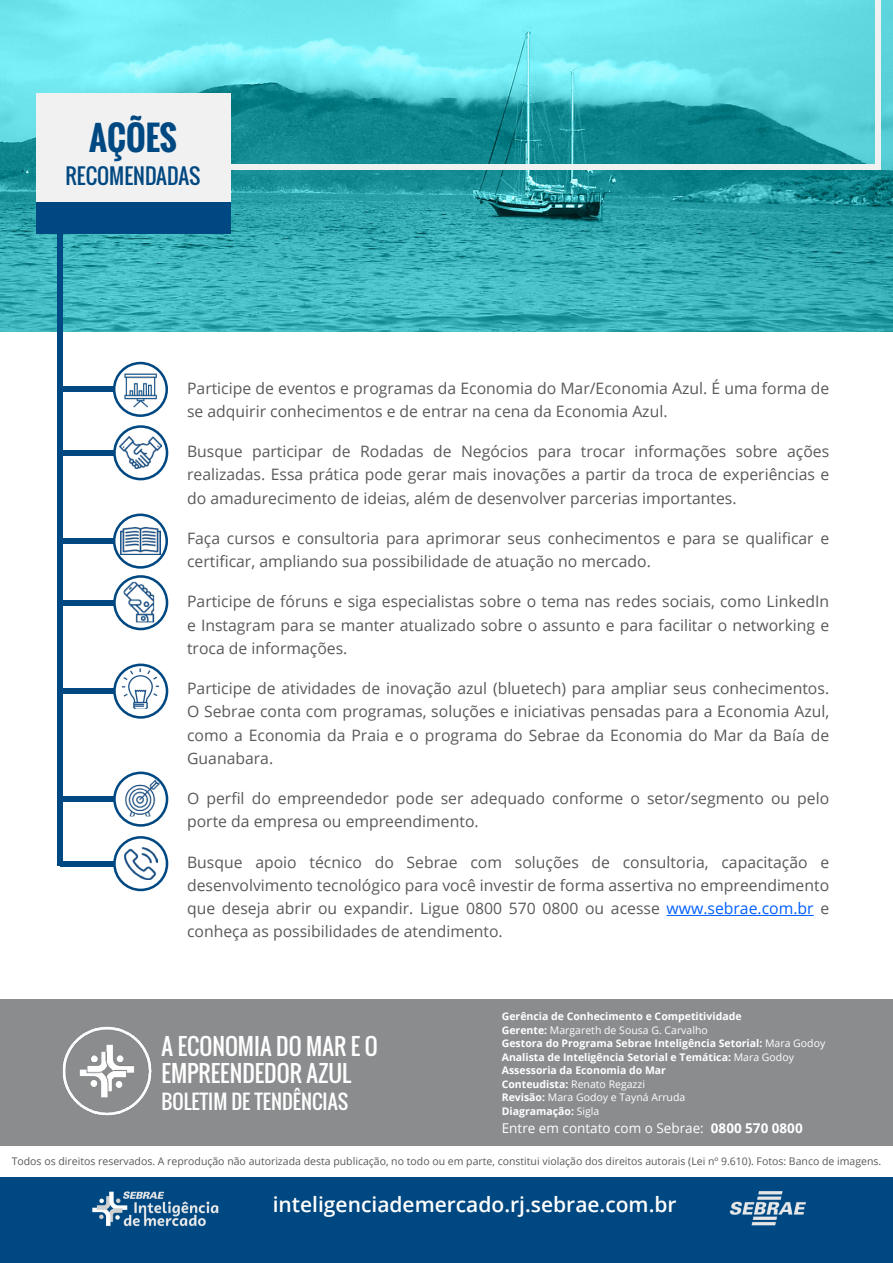
<style>
.page{position:relative;width:893px;height:1263px;background:#fff}
.page>*{position:absolute;margin:0;border:0;box-sizing:border-box;transform-origin:0 0}
.t1{font:700 33px "Oswald";color:#004881}
.t2{font:22.5px/27px "Oswald";color:#fff}
.t3{font:600 21px "Open Sans";color:#fff}
.t4{font:21px "Oswald";color:#004881}
.t5{font:19.5px "Oswald";color:#fff}
.t6{font:15.75px/23.2px "Open Sans";color:#58595b;text-align:justify}
.t7{font:13.5px "Open Sans";color:#fff}
.t8{font:700 10.5px/13.5px "Open Sans";color:#fff}
.t9{font:10.5px "Open Sans";color:#58595b}
.s1{color:#005fff}
.s2{font-weight:400}
.s3{font-weight:700}
</style>
<div class="page">
<img style="left:0;top:0;width:893px;height:332px">
<div style="left:58px;top:132px;width:5px;height:734px;background:#004881"></div>
<div style="left:36px;top:93px;width:194px;height:114px;background:#f1f1f2"></div>
<img style="left:124px;top:370px;width:34px;height:37px">
<div style="left:113px;top:362px;width:55px;height:55px;border:3px solid #004881;border-radius:50%"></div>
<div style="left:0;top:1178px;width:893px;height:85px;background:#004881"></div>
<div style="left:54px;top:164px;width:826px;height:5px;background:#f1f1f2"></div>
<div style="left:60px;top:387px;width:54px;height:5px;background:#004881"></div>
<div style="left:875px;top:0;width:5px;height:169px;background:#f1f1f2"></div>
<div style="left:36px;top:202px;width:194px;height:32px;background:#004881"></div>
<img style="left:92px;top:1191px;width:127px;height:36px">
<img style="left:729px;top:1191px;width:77px;height:35px">
<hr style="left:667px;top:915px;width:147px;height:1px;background:#005fff">
<img style="left:124px;top:847px;width:33px;height:32px">
<div style="left:113px;top:836px;width:55px;height:55px;border:3px solid #004881;border-radius:50%"></div>
<div style="left:60px;top:861px;width:54px;height:5px;background:#004881"></div>
<img style="left:120px;top:528px;width:41px;height:27px">
<div style="left:113px;top:513px;width:55px;height:56px;border:3px solid #004881;border-radius:50%"></div>
<div style="left:60px;top:538px;width:54px;height:6px;background:#004881"></div>
<img style="left:122px;top:668px;width:37px;height:41px">
<div style="left:113px;top:663px;width:55px;height:56px;border:3px solid #004881;border-radius:50%"></div>
<div style="left:60px;top:688px;width:54px;height:6px;background:#004881"></div>
<img style="left:120px;top:437px;width:42px;height:32px">
<div style="left:113px;top:425px;width:55px;height:55px;border:3px solid #004881;border-radius:50%"></div>
<div style="left:60px;top:450px;width:54px;height:5px;background:#004881"></div>
<img style="left:123px;top:582px;width:31px;height:40px">
<div style="left:113px;top:575px;width:55px;height:55px;border:3px solid #004881;border-radius:50%"></div>
<div style="left:60px;top:600px;width:54px;height:5px;background:#004881"></div>
<img style="left:125px;top:779px;width:35px;height:37px">
<div style="left:113px;top:771px;width:55px;height:56px;border:3px solid #004881;border-radius:50%"></div>
<div style="left:60px;top:796px;width:54px;height:6px;background:#004881"></div>
<div style="left:0;top:999px;width:893px;height:147px;background:#8a8c8e"></div>
<img style="left:62px;top:1026px;width:90px;height:90px">
<h1 class="t1" style="left:89px;top:113px;width:89px">AÇÕES</h1>
<h3 class="t4" style="left:66px;top:161px;width:136px">RECOMENDADAS</h3>
<p class="t6" style="left:187px;top:376px;width:644px">Participe de eventos e programas da Economia do Mar/Economia Azul. É uma forma de se adquirir conhecimentos e de entrar na cena da Economia Azul.</p>
<p class="t6" style="left:187px;top:439px;width:644px">Busque participar de Rodadas de Negócios para trocar informações sobre ações realizadas. Essa prática pode gerar mais inovações a partir da troca de experiências e do amadurecimento de ideias, além de desenvolver parcerias importantes.</p>
<p class="t6" style="left:187px;top:526px;width:644px">Faça cursos e consultoria para aprimorar seus conhecimentos e para se qualificar e certificar, ampliando sua possibilidade de atuação no mercado.</p>
<p class="t6" style="left:187px;top:590px;width:644px">Participe de fóruns e siga especialistas sobre o tema nas redes sociais, como LinkedIn e Instagram para se manter atualizado sobre o assunto e para facilitar o networking e troca de informações.</p>
<p class="t6" style="left:187px;top:676px;width:644px">Participe de atividades de inovação azul (bluetech) para ampliar seus conhecimentos.<br>O Sebrae conta com programas, soluções e iniciativas pensadas para a Economia Azul, como a Economia da Praia e o programa do Sebrae da Economia do Mar da Baía de Guanabara.</p>
<p class="t6" style="left:187px;top:786px;width:644px">O perfil do empreendedor pode ser adequado conforme o setor/segmento ou pelo porte da empresa ou empreendimento.</p>
<p class="t6" style="left:187px;top:850px;width:644px">Busque apoio técnico do Sebrae com soluções de consultoria, capacitação e desenvolvimento tecnológico para você investir de forma assertiva no empreendimento que deseja abrir ou expandir. Ligue 0800 570 0800 ou acesse <span class="s1">www.sebrae.com.br</span> e conheça as possibilidades de atendimento.</p>
<h2 class="t2" style="left:162px;top:1032px;width:218px">A ECONOMIA DO MAR E O<br>EMPREENDEDOR AZUL</h2>
<p class="t5" style="left:162px;top:1087px;width:188px">BOLETIM DE TENDÊNCIAS</p>
<p class="t8" style="left:502px;top:1009px;width:325px">Gerência de Conhecimento e Competitividade<br>Gerente: <span class="s2">Margareth de Sousa G. Carvalho<br></span>Gestora do Programa Sebrae Inteligência Setorial: <span class="s2">Mara Godoy </span>Analista de Inteligência Setorial e Temática: <span class="s2">Mara Godoy </span>Assessoria da Economia do Mar<br>Conteudista: <span class="s2">Renato Regazzi<br></span>Revisão: <span class="s2">Mara Godoy e Tayná Arruda</span></p>
<p class="t8" style="left:502px;top:1104px;width:99px">Diagramação: <span class="s2">Sigla</span></p>
<p class="t7" style="left:502px;top:1119px;width:302px">Entre em contato com o Sebrae: <span class="s3">0800 570 0800</span></p>
<p class="t7" style="left:502px;top:1123px;width:302px">Entre em contato com o Sebrae: <span class="s3">0800 570 0800</span></p>
<p class="t9" style="left:12px;top:1154px;width:871px">Todos os direitos reservados. A reprodução não autorizada desta publicação, no todo ou em parte, constitui violação dos direitos autorais (Lei nº 9.610). Fotos: Banco de imagens.</p>
<h3 class="t3" style="left:273px;top:1190px;width:405px">inteligenciademercado.rj.sebrae.com.br</h3>
</div>
